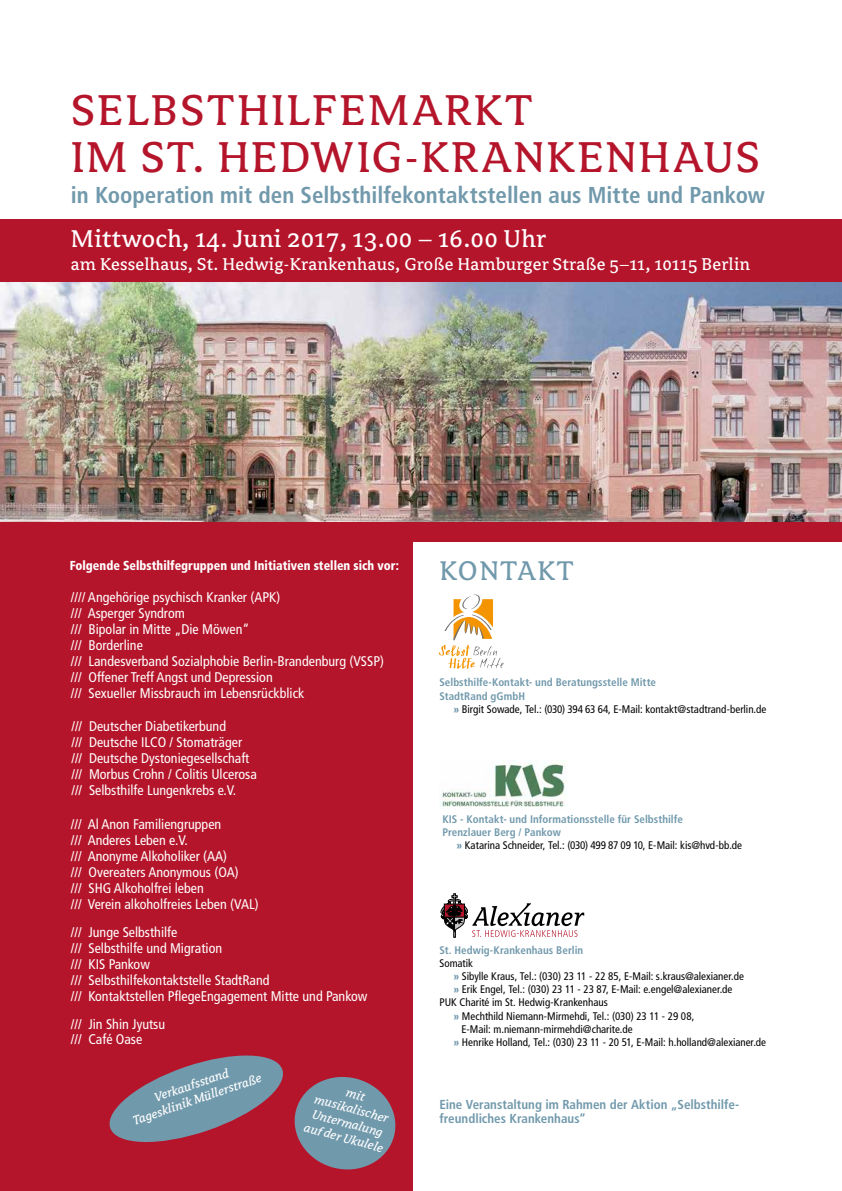
<style>
.page{position:relative;width:842px;height:1191px;background:#fff}
.page>*{position:absolute;margin:0;border:0;box-sizing:border-box;transform-origin:0 0}
.t1{font:48px/46.8px "Avance";letter-spacing:.04em;color:#b5152b}
.t2{font:30px "Avance";letter-spacing:.045em;color:#7199ac}
.t3{font:27px "Avance";letter-spacing:.01em;color:#fff}
.t4{font:700 condensed 23px "Frutiger LT Std";color:#7199ac}
.t5{font:19px "Avance";letter-spacing:.01em;color:#fff}
.t6{font:condensed 14px/16px "Frutiger LT Std";color:#fff}
.t7{font:italic 14px/15px "Avance";color:#fff;text-align:center}
.t8{font:700 condensed 13px/14px "Frutiger LT Std";color:#7199ac}
.t9{font:900 condensed 13px "Frutiger LT Std";color:#fff;scale:.94 1}
.t10{font:condensed 11px "Frutiger LT Std";color:#000}
.t11{font:700 condensed 11px/13.2px "Frutiger LT Std";letter-spacing:.005em;color:#7199ac}
.s1{font-weight:900;color:#7199ac}
</style>
<div class="page">
<div style="left:0;top:525px;width:412px;height:666px;background:#b5152b"></div>
<img style="left:0;top:281px;width:842px;height:241px">
<div style="left:0;top:219px;width:842px;height:62px;background:#b5152b"></div>
<div style="left:0;top:522px;width:842px;height:20px;background:#b5152b"></div>
<svg style="left:109px;top:1055px;width:287px;height:115px"></svg>
<svg style="left:441px;top:893px;width:143px;height:44px"></svg>
<svg style="left:439px;top:594px;width:65px;height:75px"></svg>
<img style="left:440px;top:760px;width:126px;height:47px">
<h1 class="t1" style="left:71px;top:86px;width:690px">SELBSTHILFEMARKT<br>IM ST. HEDWIG-KRANKENHAUS</h1>
<h3 class="t4" style="left:71px;top:181px;width:696px">in Kooperation mit den Selbsthilfekontaktstellen aus Mitte und Pankow</h3>
<h3 class="t3" style="left:71px;top:225px;width:477px">Mittwoch, 14. Juni 2017, 13.00 – 16.00 Uhr</h3>
<h3 class="t5" style="left:71px;top:254px;width:681px">am Kesselhaus, St. Hedwig-Krankenhaus, Große Hamburger Straße 5–11, 10115 Berlin</h3>
<p class="t9" style="left:70px;top:558px;width:352px">Folgende Selbsthilfegruppen und Initiativen stellen sich vor:</p>
<h2 class="t2" style="left:439px;top:555px;width:135px">KONTAKT</h2>
<p class="t6" style="left:71px;top:589px;width:315px">//// Angehörige psychisch Kranker (APK)<br>/// Asperger Syndrom<br>/// Bipolar in Mitte „Die Möwen“<br>/// Borderline<br>/// Landesverband Sozialphobie Berlin-Brandenburg (VSSP) /// Offener Treff Angst und Depression<br>/// Sexueller Missbrauch im Lebensrückblick</p>
<p class="t6" style="left:71px;top:718px;width:187px">/// Deutscher Diabetikerbund<br>/// Deutsche ILCO / Stomaträger<br>/// Deutsche Dystoniegesellschaft /// Morbus Crohn / Colitis Ulcerosa /// Selbsthilfe Lungenkrebs e.V.</p>
<p class="t6" style="left:71px;top:816px;width:189px">/// Al Anon Familiengruppen<br>/// Anderes Leben e.V.<br>/// Anonyme Alkoholiker (AA)<br>/// Overeaters Anonymous (OA)<br>/// SHG Alkoholfrei leben<br>/// Verein alkoholfreies Leben (VAL)</p>
<p class="t6" style="left:71px;top:924px;width:298px">/// Junge Selbsthilfe<br>/// Selbsthilfe und Migration<br>/// KIS Pankow<br>/// Selbsthilfekontaktstelle StadtRand<br>/// Kontaktstellen PflegeEngagement Mitte und Pankow</p>
<p class="t6" style="left:71px;top:1016px;width:96px;line-height:15px">/// Jin Shin Jyutsu /// Café Oase</p>
<p class="t7" style="left:126px;top:1099px;width:136px;rotate:-19deg">Verkaufsstand<br>Tagesklinik Müllerstraße</p>
<p class="t7" style="left:318px;top:1076px;width:83px;rotate:15deg">mit musikalischer<br>Untermalung auf der Ukulele</p>
<p class="t11" style="left:439px;top:676px;width:218px">Selbsthilfe-Kontakt- und Beratungsstelle Mitte<br>StadtRand gGmbH</p>
<p class="t10" style="left:454px;top:702px;width:314px"><span class="s1">»</span> Birgit Sowade, Tel.: (030) 394 63 64, E-Mail: kontakt@stadtrand-berlin.de</p>
<p class="t11" style="left:442px;top:812px;width:242px">KIS - Kontakt- und Informationsstelle für Selbsthilfe<br>Prenzlauer Berg / Pankow</p>
<p class="t10" style="left:456px;top:838px;width:287px"><span class="s1">»</span> Katarina Schneider, Tel.: (030) 499 87 09 10, E-Mail: kis@hvd-bb.de</p>
<p class="t11" style="left:439px;top:943px;width:145px">St. Hedwig-Krankenhaus Berlin</p>
<p class="t10" style="left:439px;top:956px;width:35px">Somatik</p>
<p class="t10" style="left:454px;top:969px;width:292px"><span class="s1">»</span> Sibylle Kraus, Tel.: (030) 23 11 - 22 85, E-Mail: s.kraus@alexianer.de</p>
<p class="t10" style="left:454px;top:983px;width:280px"><span class="s1">»</span> Erik Engel, Tel.: (030) 23 11 - 23 87, E-Mail: e.engel@alexianer.de</p>
<p class="t10" style="left:439px;top:996px;width:170px">PUK Charité im St. Hedwig-Krankenhaus</p>
<p class="t10" style="left:454px;top:1009px;width:242px"><span class="s1">»</span> Mechthild Niemann-Mirmehdi, Tel.: (030) 23 11 - 29 08,</p>
<p class="t10" style="left:461px;top:1022px;width:173px">E-Mail: m.niemann-mirmehdi@charite.de</p>
<p class="t10" style="left:454px;top:1035px;width:314px"><span class="s1">»</span> Henrike Holland, Tel.: (030) 23 11 - 20 51, E-Mail: h.holland@alexianer.de</p>
<p class="t8" style="left:439px;top:1097px;width:301px">Eine Veranstaltung im Rahmen der Aktion „Selbsthilfe&shy;freundliches Krankenhaus“</p>
</div>
